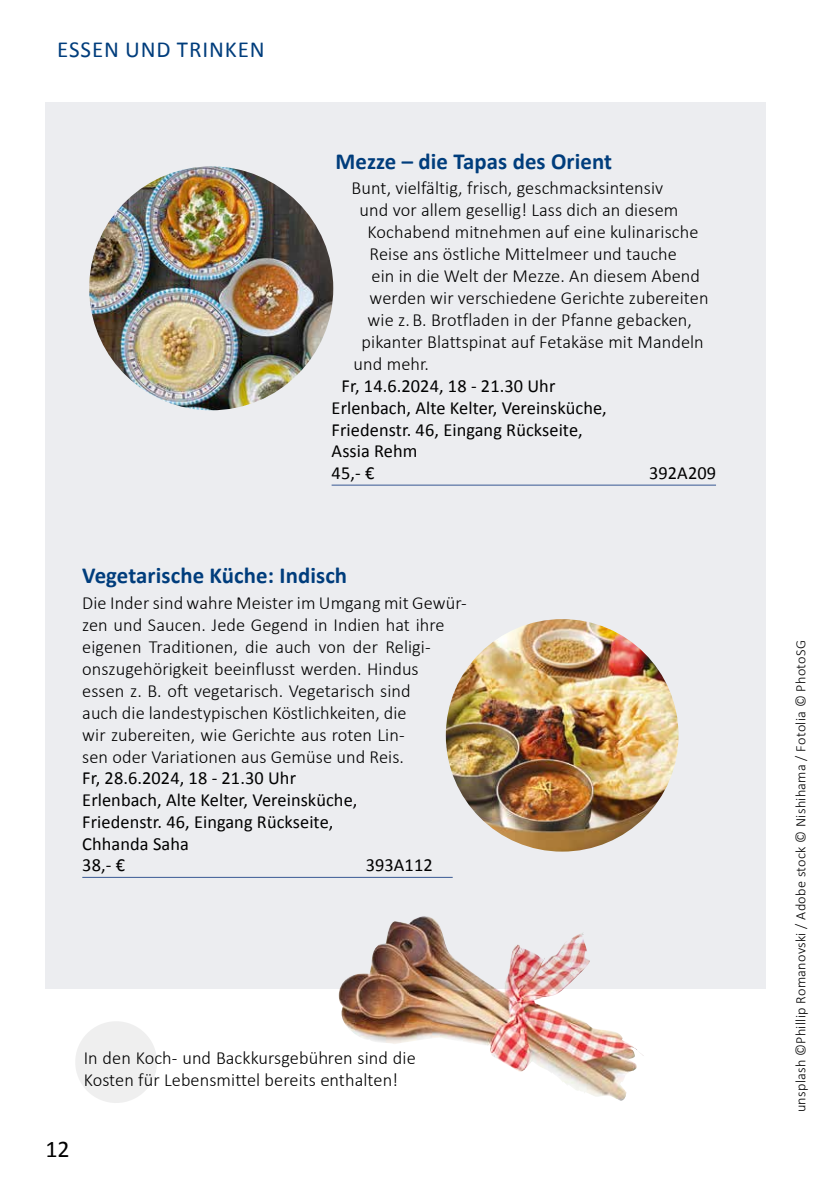
<style>
.page{position:relative;width:840px;height:1191px;background:#fff}
.page>*{position:absolute;margin:0;border:0;box-sizing:border-box;transform-origin:0 0}
.t1{font:24px "Calibri";color:#000}
.t2{font:700 23px "Calibri";letter-spacing:.005em;color:#003d7c}
.t3{font:23px "Calibri";letter-spacing:.04em;color:#003d7c}
.t4{font:300 18.4px/22px "Calibri";letter-spacing:.005em;color:#000}
.t5{font:18.4px/21.8px "Calibri";letter-spacing:.005em;color:#000}
.t6{font:300 14.4px "Calibri";letter-spacing:.02em;color:#000}
</style>
<div class="page">
<div style="left:45px;top:102px;width:720px;height:887px;background:#ecedf0"></div>
<hr style="left:82px;top:877px;width:370px;height:1px;background:#375893">
<hr style="left:331px;top:484px;width:384px;height:1px;background:#375893">
<img style="left:445px;top:619px;width:233px;height:232px;border-radius:116px">
<img style="left:89px;top:166px;width:244px;height:244px;border-radius:120px">
<svg style="left:75px;top:1021px;width:82px;height:82px"></svg>
<img style="left:338px;top:916px;width:306px;height:185px">
<p class="t3" style="left:57px;top:35px;width:209px">ESSEN UND TRINKEN</p>
<p class="t2" style="left:335px;top:146px;width:278px">Mezze – die Tapas des Orient</p>
<p class="t4" style="left:351px;top:176px;width:313px">Bunt, vielfältig, frisch, geschmacksintensiv</p>
<p class="t4" style="left:359px;top:198px;width:320px">und vor allem gesellig! Lass dich an diesem</p>
<p class="t4" style="left:367px;top:220px;width:332px">Kochabend mitnehmen auf eine kulinarische</p>
<p class="t4" style="left:369px;top:242px;width:308px">Reise ans östliche Mittelmeer und tauche</p>
<p class="t4" style="left:371px;top:264px;width:329px">ein in die Welt der Mezze. An diesem Abend</p>
<p class="t4" style="left:369px;top:286px;width:340px">werden wir verschiedene Gerichte zubereiten</p>
<p class="t4" style="left:367px;top:308px;width:326px">wie z. B. Brotfladen in der Pfanne gebacken,</p>
<p class="t4" style="left:361px;top:330px;width:343px">pikanter Blattspinat auf Fetakäse mit Mandeln</p>
<p class="t4" style="left:353px;top:352px;width:77px">und mehr.</p>
<p class="t5" style="left:331px;top:375px;width:276px;text-indent:10px">Fr, 14.6.2024, 18 - 21.30 Uhr<br>Erlenbach, Alte Kelter, Vereinsküche,<br>Friedenstr. 46, Eingang Rückseite,<br>Assia Rehm<br>45,- €</p>
<p class="t5" style="left:648px;top:462px;width:68px">392A209</p>
<p class="t2" style="left:82px;top:560px;width:266px">Vegetarische Küche: Indisch</p>
<p class="t4" style="left:82px;top:590px;width:385px">Die Inder sind wahre Meister im Umgang mit Gewür&shy;zen und Saucen. Jede Gegend in Indien hat ihre eigenen Traditionen, die auch von der Religi&shy;onszugehörigkeit beeinflusst werden. Hindus<br>essen z. B. oft vegetarisch. Vegetarisch sind<br>auch die landestypischen Köstlichkeiten, die<br>wir zubereiten, wie Gerichte aus roten Lin-<br>sen oder Variationen aus Gemüse und Reis.</p>
<p class="t5" style="left:82px;top:767px;width:276px">Fr, 28.6.2024, 18 - 21.30 Uhr<br>Erlenbach, Alte Kelter, Vereinsküche,<br>Friedenstr. 46, Eingang Rückseite,<br>Chhanda Saha<br>38,- €</p>
<p class="t5" style="left:365px;top:854px;width:68px">393A112</p>
<p class="t4" style="left:84px;top:1045px;width:333px">In den Koch- und Backkursgebühren sind die<br>Kosten für Lebensmittel bereits enthalten!</p>
<h1 class="t1" style="left:45px;top:1133px;width:26px">12</h1>
<p class="t6" style="left:791px;top:1112px;width:473px;rotate:-90deg">unsplash ©Phillip Romanovski / Adobe stock © Nishihama / Fotolia © PhotoSG</p>
</div>
